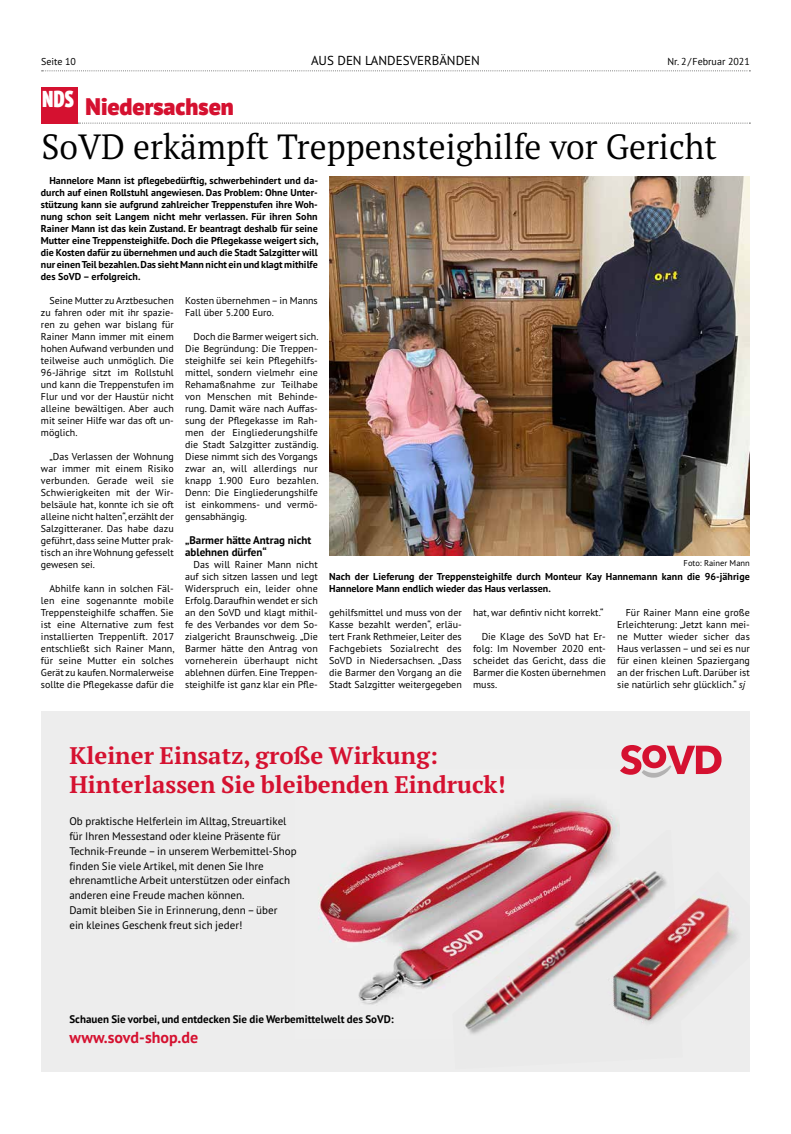
<style>
.page{position:relative;width:791px;height:1134px;background:#fff}
.page>*{position:absolute;margin:0;border:0;box-sizing:border-box;transform-origin:0 0}
.t1{font:35px "PT Serif Pro";color:#000}
.t2{font:700 24px/28.8px "PT Serif Pro";color:#d51130}
.t3{font:900 24px "PT Sans Pro";color:#d51130}
.t4{font:900 condensed 23px "PT Sans Pro";color:#fff}
.t5{font:700 16px "PT Sans Pro";color:#d51130}
.t6{font:13px "PT Sans Pro";color:#000}
.t7{font:11px/14.9px "PT Sans Pro";color:#000}
.t8{font:700 11px/12px "PT Sans Pro";color:#000}
.t9{font:10px/12px "PT Sans Pro";color:#000;text-align:justify}
.t10{font:700 10px/12px "PT Sans Pro";color:#000;text-align:justify}
.t11{font:10px "PT Sans";color:#000}
.t12{font:8.5px "PT Sans Pro";color:#000}
.s1{font-style:italic}
</style>
<div class="page">
<img style="left:329px;top:176px;width:421px;height:380px">
<svg style="left:78px;top:123px;width:672px;height:1px"></svg>
<div style="left:41px;top:88px;width:36px;height:36px;background:#d51130"></div>
<div style="left:41px;top:712px;width:709px;height:360px;background:#ededed"></div>
<img style="left:318px;top:800px;width:301px;height:205px">
<img style="left:452px;top:830px;width:167px;height:205px">
<img style="left:587px;top:871px;width:151px;height:164px">
<svg style="left:620px;top:745px;width:101px;height:33px"></svg>
<svg style="left:42px;top:70px;width:708px;height:1px"></svg>
<p class="t9" style="left:41px;top:55px;width:36px">Seite 10</p>
<h3 class="t6" style="left:311px;top:52px;width:170px">AUS DEN LANDESVERBÄNDEN</h3>
<p class="t11" style="left:667px;top:55px;width:84px">Nr. 2/Februar 2021</p>
<h3 class="t4" style="left:43px;top:83px;width:33px">NDS</h3>
<h2 class="t3" style="left:86px;top:90px;width:150px">Niedersachsen</h2>
<h1 class="t1" style="left:41px;top:124px;width:677px">SoVD erkämpft Treppensteighilfe vor Gericht</h1>
<p class="t10" style="left:41px;top:174px;width:279px;text-indent:8px">Hannelore Mann ist pflegebedürftig, schwerbehindert und da&shy;durch auf einen Rollstuhl angewiesen. Das Problem: Ohne Unter&shy;stützung kann sie aufgrund zahlreicher Treppenstufen ihre Woh&shy;nung schon seit Langem nicht mehr verlassen. Für ihren Sohn Rainer Mann ist das kein Zustand. Er beantragt deshalb für seine Mutter eine Treppensteighilfe. Doch die Pflegekasse weigert sich, die Kosten dafür zu übernehmen und auch die Stadt Salzgitter will nur einen Teil bezahlen. Das sieht Mann nicht ein und klagt mithilfe des SoVD – erfolgreich.</p>
<p class="t9" style="left:41px;top:294px;width:134px;text-indent:8px">Seine Mutter zu Arztbesuchen zu fahren oder mit ihr spazie&shy;ren zu gehen war bislang für Rainer Mann immer mit einem hohen Aufwand verbunden und teilweise auch unmöglich. Die 96-Jährige sitzt im Rollstuhl und kann die Treppenstufen im Flur und vor der Haustür nicht alleine bewältigen. Aber auch mit seiner Hilfe war das oft un&shy;möglich.</p>
<p class="t9" style="left:41px;top:450px;width:134px;text-indent:8px">„Das Verlassen der Wohnung war immer mit einem Risiko verbunden. Gerade weil sie Schwierigkeiten mit der Wir&shy;belsäule hat, konnte ich sie oft alleine nicht halten“, erzählt der Salzgitteraner. Das habe dazu geführt, dass seine Mutter prak&shy;tisch an ihre Wohnung gefesselt gewesen sei.</p>
<p class="t9" style="left:41px;top:582px;width:135px;text-indent:8px">Abhilfe kann in solchen Fäl&shy;len eine sogenannte mobile Treppensteighilfe schaffen. Sie ist eine Alternative zum fest installierten Treppenlift. 2017 entschließt sich Rainer Mann, für seine Mutter ein solches Gerät zu kaufen. Normalerweise sollte die Pflegekasse dafür die</p>
<p class="t9" style="left:185px;top:294px;width:134px">Kosten übernehmen – in Manns<br>Fall über 5.200 Euro.</p>
<p class="t9" style="left:185px;top:330px;width:135px;text-indent:9px">Doch die Barmer weigert sich.<br>Die Begründung: Die Treppen&shy;steighilfe sei kein Pflegehilfs&shy;mittel, sondern vielmehr eine Rehamaßnahme zur Teilhabe von Menschen mit Behinde&shy;rung. Damit wäre nach Auffas&shy;sung der Pflegekasse im Rah&shy;men der Eingliederungshilfe die Stadt Salzgitter zuständig.<br>Diese nimmt sich des Vorgangs zwar an, will allerdings nur knapp 1.900 Euro bezahlen.<br>Denn: Die Eingliederungshilfe ist einkommens- und vermö&shy;gensabhängig.</p>
<p class="t8" style="left:185px;top:534px;width:128px">„Barmer hätte Antrag nicht ablehnen dürfen“</p>
<p class="t9" style="left:185px;top:558px;width:134px;text-indent:8px">Das will Rainer Mann nicht auf sich sitzen lassen und legt Widerspruch ein, leider ohne Erfolg. Daraufhin wendet er sich an den SoVD und klagt mithil&shy;fe des Verbandes vor dem So&shy;zialgericht Braunschweig. „Die Barmer hätte den Antrag von vorneherein überhaupt nicht ablehnen dürfen. Eine Treppen&shy;steighilfe ist ganz klar ein Pfle-</p>
<p class="t12" style="left:684px;top:557px;width:68px">Foto: Rainer Mann</p>
<p class="t10" style="left:329px;top:570px;width:422px">Nach der Lieferung der Treppensteighilfe durch Monteur Kay Hannemann kann die 96-jährige<br>Hannelore Mann endlich wieder das Haus verlassen.</p>
<p class="t9" style="left:329px;top:606px;width:134px">gehilfsmittel und muss von der Kasse bezahlt werden“, erläu&shy;tert Frank Rethmeier, Leiter des Fachgebiets Sozialrecht des SoVD in Niedersachsen. „Dass die Barmer den Vorgang an die Stadt Salzgitter weitergegeben</p>
<p class="t9" style="left:473px;top:606px;width:132px">hat, war defintiv nicht korrekt.“</p>
<p class="t9" style="left:473px;top:630px;width:134px;text-indent:8px">Die Klage des SoVD hat Er&shy;folg: Im November 2020 ent&shy;scheidet das Gericht, dass die Barmer die Kosten übernehmen muss.</p>
<p class="t9" style="left:617px;top:606px;width:134px;text-indent:8px">Für Rainer Mann eine große Erleichterung: „Jetzt kann mei&shy;ne Mutter wieder sicher das Haus verlassen – und sei es nur für einen kleinen Spaziergang an der frischen Luft. Darüber ist sie natürlich sehr glücklich.“ <span class="s1">sj</span></p>
<h2 class="t2" style="left:69px;top:741px;width:438px">Kleiner Einsatz, große Wirkung:<br>Hinterlassen Sie bleibenden Eindruck!</h2>
<p class="t7" style="left:69px;top:813px;width:229px">Ob praktische Helferlein im Alltag, Streuartikel für Ihren Messestand oder kleine Präsente für Technik-Freunde – in unserem Werbemittel-Shop finden Sie viele Artikel, mit denen Sie Ihre ehrenamtliche Arbeit unterstützen oder einfach anderen eine Freude machen können.<br>Damit bleiben Sie in Erinnerung, denn – über<br>ein kleines Geschenk freut sich jeder!</p>
<p class="t8" style="left:69px;top:1013px;width:326px">Schauen Sie vorbei, und entdecken Sie die Werbemittelwelt des SoVD:</p>
<h3 class="t5" style="left:69px;top:1027px;width:130px">www.sovd-shop.de</h3>
</div>
